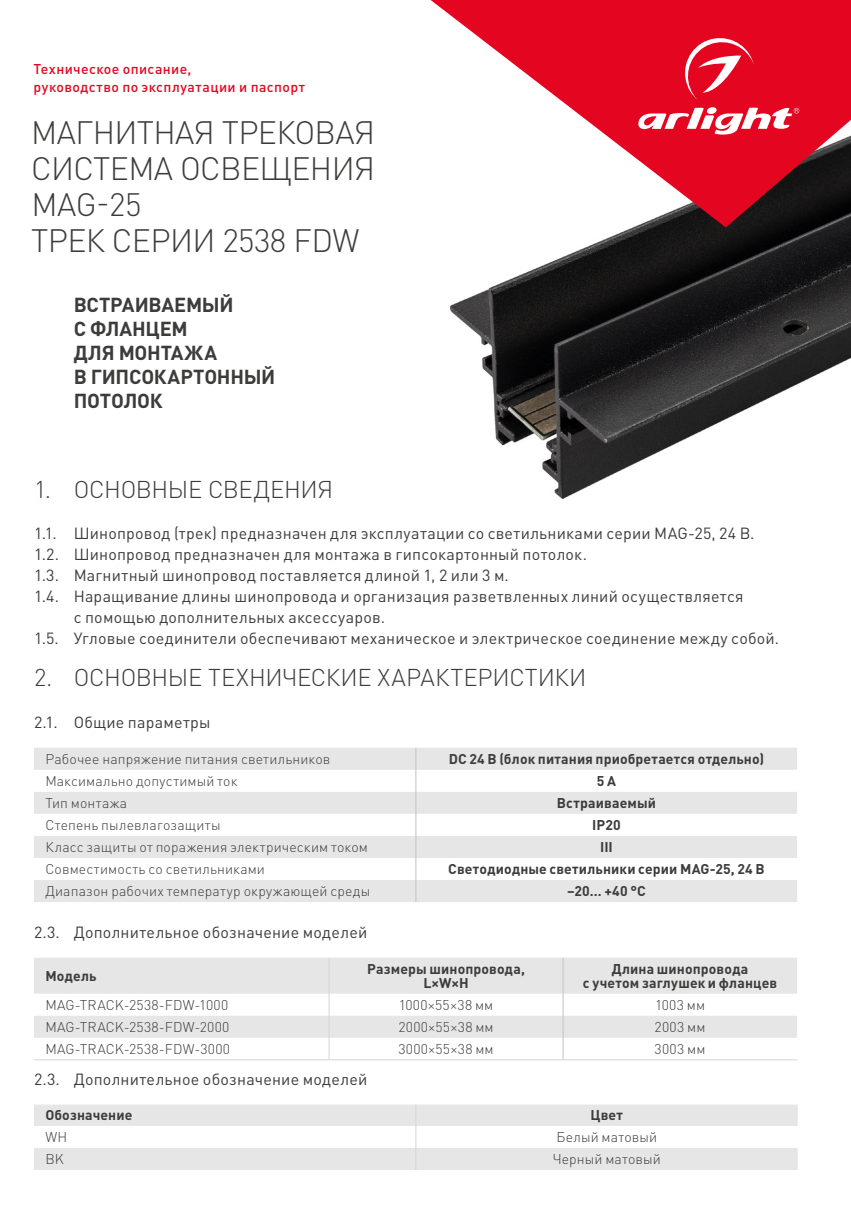
<style>
.page{position:relative;width:851px;height:1214px;background:#fff}
.page>*{position:absolute;margin:0;border:0;box-sizing:border-box;transform-origin:0 0}
.t1{font:300 32px/36px "DIN Pro";letter-spacing:-.02em;color:#3c3c3b}
.t2{font:300 24px "DIN Pro";letter-spacing:-.015em;color:#3c3c3b}
.t3{font:700 20px/24px "DIN Pro";letter-spacing:-.01em;color:#3c3c3b}
.t4{font:16px "DIN Pro";letter-spacing:.015em;color:#3c3c3b}
.t5{font:300 14px "DIN Pro";letter-spacing:.01em;color:#3c3c3b}
.t6{font:700 14px/14px "DIN Pro";letter-spacing:.01em;color:#3c3c3b;text-align:center}
.t7{font:500 14px/18px "DIN Pro";letter-spacing:.03em;color:#e40521}
</style>
<div class="page">
<img style="left:449px;top:227px;width:401px;height:272px">
<svg style="left:430px;top:0;width:420px;height:227px;fill:#e40521"></svg>
<svg style="left:635px;top:107px;width:164px;height:30px"></svg>
<svg style="left:680px;top:33px;width:73px;height:66px;background:#e83047"></svg>
<svg style="left:34px;top:747px;width:763px;height:155px"></svg>
<svg style="left:34px;top:957px;width:763px;height:80px;fill:#e6e6e6"></svg>
<hr style="left:328px;top:957px;width:1px;height:36px;background:#d5d5d5">
<svg style="left:328px;top:993px;width:1px;height:66px"></svg>
<hr style="left:34px;top:1059px;width:295px;height:1px;background:#d5d5d5">
<hr style="left:329px;top:1059px;width:234px;height:1px;background:#d5d5d5">
<hr style="left:563px;top:1059px;width:234px;height:1px;background:#d5d5d5">
<hr style="left:562px;top:957px;width:1px;height:36px;background:#c4c1c1">
<svg style="left:562px;top:993px;width:1px;height:66px"></svg>
<svg style="left:34px;top:1104px;width:763px;height:65px;fill:#e6e6e6"></svg>
<svg style="left:415px;top:1104px;width:1px;height:65px"></svg>
<p class="t7" style="left:34px;top:60px;width:273px">Техническое описание,<br>руководство по эксплуатации и паспорт</p>
<h1 class="t1" style="left:31px;top:113px;width:345px">МАГНИТНАЯ ТРЕКОВАЯ<br>СИСТЕМА ОСВЕЩЕНИЯ<br>MAG-25<br>ТРЕК СЕРИИ 2538 FDW</h1>
<p class="t3" style="left:74px;top:292px;width:203px">ВСТРАИВАЕМЫЙ<br>С ФЛАНЦЕМ<br>ДЛЯ МОНТАЖА<br>В ГИПСОКАРТОННЫЙ<br>ПОТОЛОК</p>
<h2 class="t2" style="left:34px;top:472px;width:300px">1. ОСНОВНЫЕ СВЕДЕНИЯ</h2>
<p class="t4" style="left:34px;top:522px;width:722px">1.1. Шинопровод (трек) предназначен для эксплуатации со светильниками серии MAG-25, 24 В.</p>
<p class="t4" style="left:34px;top:543px;width:554px">1.2. Шинопровод предназначен для монтажа в гипсокартонный потолок.</p>
<p class="t4" style="left:34px;top:564px;width:476px">1.3. Магнитный шинопровод поставляется длиной 1, 2 или 3 м.</p>
<p class="t4" style="left:34px;top:585px;width:711px">1.4. Наращивание длины шинопровода и организация разветвленных линий осуществляется</p>
<p class="t4" style="left:74px;top:606px;width:313px">с помощью дополнительных аксессуаров.</p>
<p class="t4" style="left:34px;top:627px;width:746px">1.5. Угловые соединители обеспечивают механическое и электрическое соединение между собой.</p>
<h2 class="t2" style="left:34px;top:661px;width:554px">2. ОСНОВНЫЕ ТЕХНИЧЕСКИЕ ХАРАКТЕРИСТИКИ</h2>
<p class="t4" style="left:34px;top:711px;width:178px">2.1. Общие параметры</p>
<p class="t5" style="left:45px;top:749px;width:286px">Рабочее напряжение питания светильников</p>
<p class="t6" style="left:448px;top:751px;width:317px">DC 24 В (блок питания приобретается отдельно)</p>
<p class="t5" style="left:45px;top:771px;width:194px">Максимально допустимый ток</p>
<p class="t6" style="left:596px;top:773px;width:21px">5 А</p>
<p class="t5" style="left:45px;top:793px;width:83px">Тип монтажа</p>
<p class="t6" style="left:557px;top:795px;width:101px">Встраиваемый</p>
<p class="t5" style="left:45px;top:815px;width:177px">Степень пылевлагозащиты</p>
<p class="t6" style="left:592px;top:817px;width:30px">IP20</p>
<p class="t5" style="left:45px;top:837px;width:324px">Класс защиты от поражения электрическим током</p>
<p class="t6" style="left:600px;top:839px;width:14px">III</p>
<p class="t5" style="left:45px;top:859px;width:221px">Совместимость со светильниками</p>
<p class="t6" style="left:448px;top:861px;width:318px">Светодиодные светильники серии MAG-25, 24 В</p>
<p class="t5" style="left:45px;top:881px;width:326px">Диапазон рабочих температур окружающей среды</p>
<p class="t6" style="left:567px;top:883px;width:80px">–20… +40 °С</p>
<p class="t4" style="left:34px;top:921px;width:334px">2.3. Дополнительное обозначение моделей</p>
<p class="t6" style="left:45px;top:968px;width:53px">Модель</p>
<p class="t6" style="left:367px;top:961px;width:159px">Размеры шинопровода,<br>L×W×H</p>
<p class="t6" style="left:583px;top:961px;width:196px">Длина шинопровода<br>с учетом заглушек и фланцев</p>
<p class="t5" style="left:45px;top:995px;width:184px">MAG-TRACK-2538-FDW-1000</p>
<p class="t5" style="left:398px;top:995px;width:96px">1000×55×38 мм</p>
<p class="t5" style="left:655px;top:995px;width:52px">1003 мм</p>
<p class="t5" style="left:45px;top:1017px;width:186px">MAG-TRACK-2538-FDW-2000</p>
<p class="t5" style="left:398px;top:1017px;width:97px">2000×55×38 мм</p>
<p class="t5" style="left:654px;top:1017px;width:52px">2003 мм</p>
<p class="t5" style="left:45px;top:1039px;width:186px">MAG-TRACK-2538-FDW-3000</p>
<p class="t5" style="left:398px;top:1039px;width:97px">3000×55×38 мм</p>
<p class="t5" style="left:654px;top:1039px;width:52px">3003 мм</p>
<p class="t4" style="left:34px;top:1068px;width:334px">2.3. Дополнительное обозначение моделей</p>
<p class="t6" style="left:45px;top:1107px;width:89px">Обозначение</p>
<p class="t6" style="left:590px;top:1107px;width:34px">Цвет</p>
<p class="t5" style="left:45px;top:1127px;width:23px">WH</p>
<p class="t5" style="left:556px;top:1127px;width:102px">Белый матовый</p>
<p class="t5" style="left:45px;top:1149px;width:20px">BK</p>
<p class="t5" style="left:552px;top:1149px;width:110px">Черный матовый</p>
</div>
